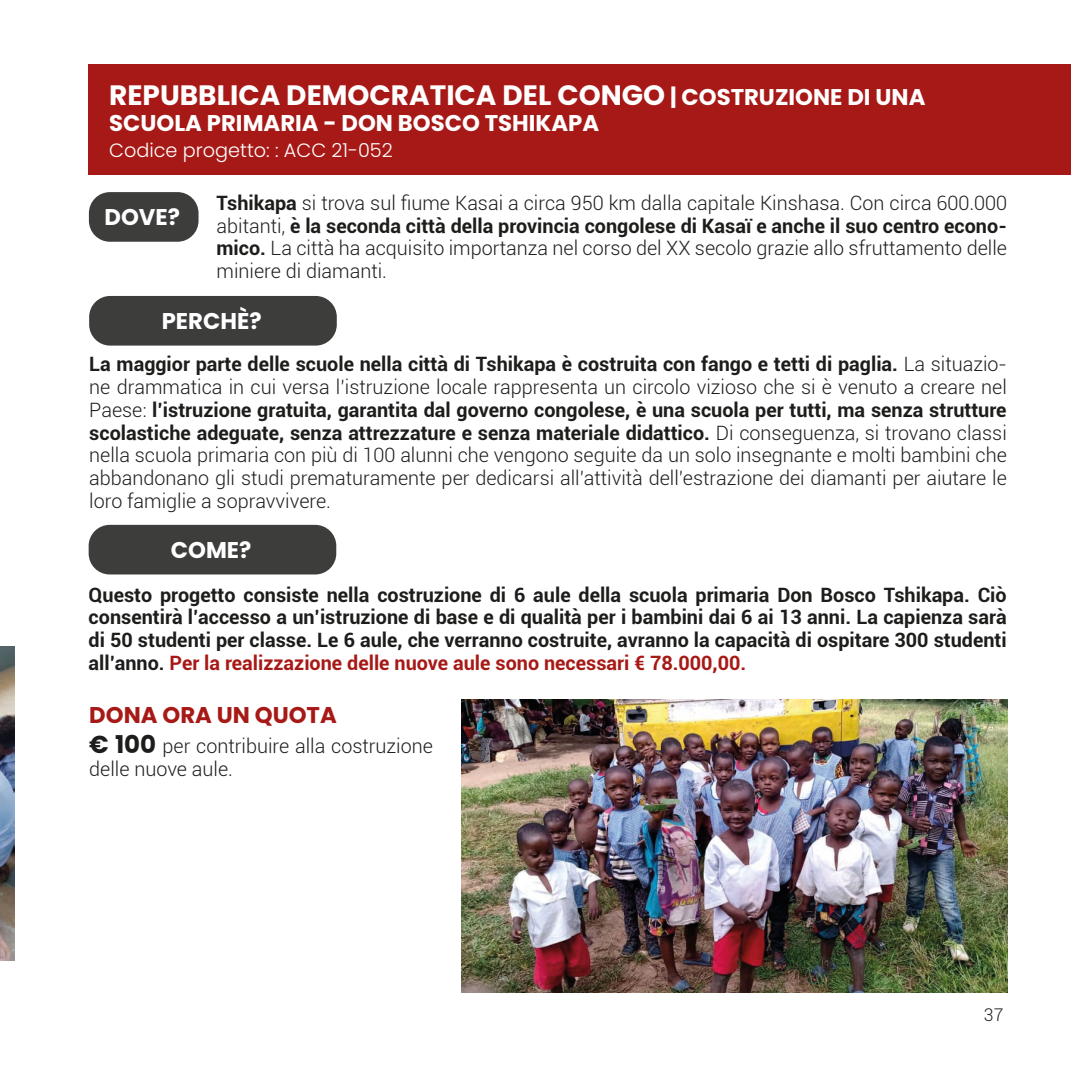
<style>
.page{position:relative;width:1072px;height:1072px;background:#fff}
.page>*{position:absolute;margin:0;border:0;box-sizing:border-box;transform-origin:0 0}
.Sub_Title{font:700 28px "Poppins";color:#fff}
.Sub_Title-2{font:700 22.75px "Poppins";color:#fff}
.t1{font:700 22.75px "Poppins";color:#a71916}
.t2{font:300 19.78px/22.8px "Roboto";color:#1d1d1b;text-align:justify}
.t3{font:700 19.78px/22.8px "Roboto";color:#1d1d1b;text-align:justify}
.Sub_Title-3{font:300 19.25px "Poppins";color:#fff}
.t4{font:300 17.5px "Roboto";color:#1d1d1b}
.s1{font-size:22.75px}
.s2{font-weight:700}
.s3{color:#a71916}
.s4{font-family:"Poppins";font-weight:700;font-size:24.5px}
</style>
<div class="page">
<div style="left:89px;top:64px;width:982px;height:111px;background:#a71916"></div>
<div style="left:89px;top:296px;width:248px;height:49px;background:#3d3d3c;border-radius:21px"></div>
<div style="left:89px;top:192px;width:109px;height:50px;background:#3d3d3c;border-radius:21px"></div>
<div style="left:89px;top:525px;width:247px;height:49px;background:#3d3d3c;border-radius:21px"></div>
<img style="left:461px;top:699px;width:546px;height:293px">
<img style="left:0;top:646px;width:14px;height:314px">
<p class="Sub_Title" style="left:109px;top:79px;width:817px">REPUBBLICA DEMOCRATICA DEL CONGO <span class="s1">| COSTRUZIONE DI UNA</span></p>
<p class="Sub_Title-2" style="left:109px;top:110px;width:491px">SCUOLA PRIMARIA - DON BOSCO TSHIKAPA</p>
<p class="Sub_Title-3" style="left:109px;top:139px;width:285px">Codice progetto: : ACC 21-052</p>
<p class="Sub_Title-2" style="left:104px;top:204px;width:77px">DOVE?</p>
<p class="t2" style="left:216px;top:191px;width:792px"><span class="s2">Tshikapa</span> si trova sul fiume Kasai a circa 950 km dalla capitale Kinshasa. Con circa 600.000 abitanti, <span class="s2">è la seconda città della provincia congolese di Kasaï e anche il suo centro econo&shy;mico.</span> La città ha acquisito importanza nel corso del XX secolo grazie allo sfruttamento delle miniere di diamanti.</p>
<p class="Sub_Title-2" style="left:162px;top:308px;width:101px">PERCHÈ?</p>
<p class="t2" style="left:89px;top:352px;width:919px"><span class="s2">La maggior parte delle scuole nella città di Tshikapa è costruita con fango e tetti di paglia.</span> La situazio&shy;ne drammatica in cui versa l’istruzione locale rappresenta un circolo vizioso che si è venuto a creare nel Paese: <span class="s2">l’istruzione gratuita, garantita dal governo congolese, è una scuola per tutti, ma senza strutture scolastiche adeguate, senza attrezzature e senza materiale didattico.</span> Di conseguenza, si trovano classi nella scuola primaria con più di 100 alunni che vengono seguite da un solo insegnante e molti bambini che abbandonano gli studi prematuramente per dedicarsi all’attività dell’estrazione dei diamanti per aiutare le loro famiglie a sopravvivere.</p>
<p class="Sub_Title-2" style="left:171px;top:537px;width:82px">COME?</p>
<p class="t3" style="left:89px;top:582px;width:919px">Questo progetto consiste nella costruzione di 6 aule della scuola primaria Don Bosco Tshikapa. Ciò consentirà l’accesso a un’istruzione di base e di qualità per i bambini dai 6 ai 13 anni. La capienza sarà di 50 studenti per classe. Le 6 aule, che verranno costruite, avranno la capacità di ospitare 300 studenti all’anno. <span class="s3">Per la realizzazione delle nuove aule sono necessari € 78.000,00.</span></p>
<p class="t1" style="left:89px;top:702px;width:249px">DONA ORA UN QUOTA</p>
<p class="t2" style="left:89px;top:734px;width:345px"><span class="s4">€ 100</span> per contribuire alla costruzione delle nuove aule.</p>
<p class="t4" style="left:984px;top:1003px;width:21px">37</p>
</div>
